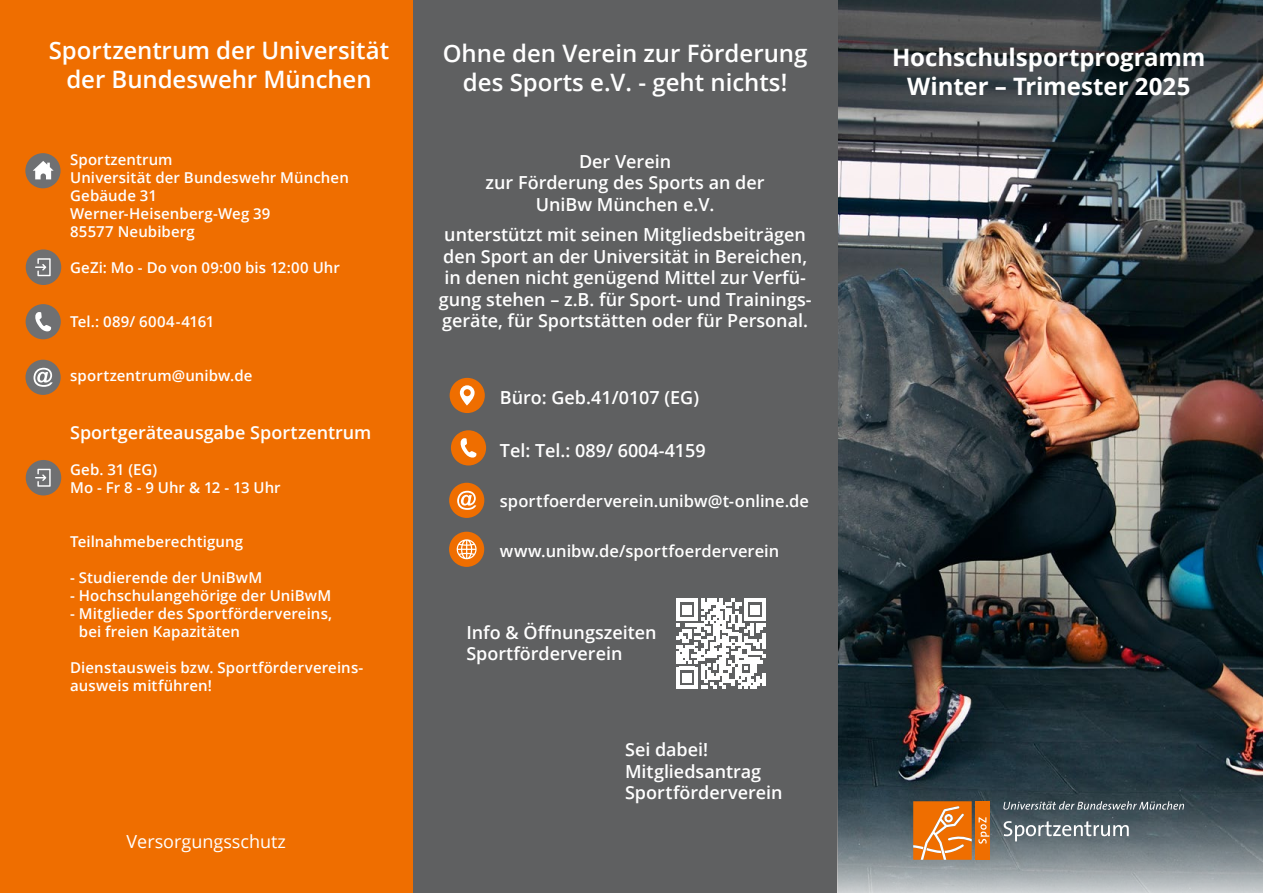
<style>
.page{position:relative;width:1263px;height:893px;background:#fff}
.page>*{position:absolute;margin:0;border:0;box-sizing:border-box;transform-origin:0 0}
.t1{font:600 24px/28.8px "Open Sans";color:#fff;text-align:center}
.t2{font:700 24px/28.8px "Open Sans";letter-spacing:-.005em;color:#fff;text-align:center}
.t3{font:600 18px/21.6px "Open Sans";color:#fff;text-align:center}
.t4{font:18px "Open Sans";color:#fff}
.t5{font:600 16.5px "Open Sans";color:#fff}
.t6{font:600 15px/18px "Open Sans";letter-spacing:.005em;color:#fff}
</style>
<div class="page">
<img style="left:838px;top:0;width:425px;height:769px">
<div style="left:412px;top:0;width:426px;height:893px;background:#5f6061"></div>
<div style="left:0;top:0;width:412px;height:893px;background:#ef6e00"></div>
<svg style="left:676px;top:599px;width:90px;height:89px"></svg>
<svg style="left:25px;top:360px;width:36px;height:35px"></svg>
<svg style="left:449px;top:483px;width:35px;height:35px"></svg>
<svg style="left:449px;top:532px;width:35px;height:35px"></svg>
<svg style="left:451px;top:430px;width:35px;height:35px"></svg>
<svg style="left:450px;top:378px;width:35px;height:35px"></svg>
<svg style="left:26px;top:304px;width:35px;height:35px"></svg>
<svg style="left:25px;top:153px;width:36px;height:35px"></svg>
<svg style="left:838px;top:769px;width:425px;height:124px;background:#647177"></svg>
<svg style="left:1003px;top:801px;width:181px;height:9px;background:#6a777c"></svg>
<svg style="left:1004px;top:821px;width:125px;height:20px;background:#7d888e"></svg>
<svg style="left:913px;top:801px;width:76px;height:59px;background:#e6802a"></svg>
<div style="left:26px;top:249px;width:35px;height:36px;background:#6f7072;border-radius:50%"></div>
<svg style="left:35px;top:258px;width:16px;height:18px"></svg>
<div style="left:26px;top:460px;width:35px;height:35px;background:#6f7072;border-radius:50%"></div>
<svg style="left:35px;top:469px;width:16px;height:18px"></svg>
<h1 class="t1" style="left:49px;top:36px;width:342px">Sportzentrum der Universität der Bundeswehr München</h1>
<p class="t6" style="left:70px;top:151px;width:280px">Sportzentrum<br>Universität der Bundeswehr München<br>Gebäude 31<br>Werner-Heisenberg-Weg 39<br>85577 Neubiberg</p>
<p class="t6" style="left:70px;top:259px;width:271px">GeZi: Mo - Do von 09:00 bis 12:00 Uhr</p>
<p class="t6" style="left:70px;top:313px;width:146px">Tel.: 089/ 6004-4161</p>
<p class="t6" style="left:70px;top:367px;width:184px">sportzentrum@unibw.de</p>
<p class="t3" style="left:70px;top:421px;width:303px">Sportgeräteausgabe Sportzentrum</p>
<p class="t6" style="left:70px;top:460px;width:212px">Geb. 31 (EG)<br>Mo - Fr 8 - 9 Uhr &amp; 12 - 13 Uhr</p>
<p class="t6" style="left:70px;top:532px;width:174px">Teilnahmeberechtigung</p>
<p class="t6" style="left:70px;top:568px;width:194px">- Studierende der UniBwM</p>
<p class="t6" style="left:70px;top:586px;width:263px">- Hochschulangehörige der UniBwM</p>
<p class="t6" style="left:79px;top:604px;width:255px;text-indent:-9px">- Mitglieder des Sportfördervereins, bei freien Kapazitäten</p>
<p class="t6" style="left:70px;top:658px;width:294px">Dienstausweis bzw. Sportfördervereins&shy;ausweis mitführen!</p>
<p class="t4" style="left:127px;top:829px;width:161px">Versorgungsschutz</p>
<h1 class="t1" style="left:443px;top:38px;width:366px">Ohne den Verein zur Förderung des Sports e.V. - geht nichts!</h1>
<p class="t3" style="left:486px;top:150px;width:281px">Der Verein<br>zur Förderung des Sports an der<br>UniBw München e.V.</p>
<p class="t3" style="left:439px;top:223px;width:374px">unterstützt mit seinen Mitgliedsbeiträgen den Sport an der Universität in Bereichen, in denen nicht genügend Mittel zur Verfü&shy;gung stehen – z.B. für Sport- und Trainings&shy;geräte, für Sportstätten oder für Personal.</p>
<p class="t3" style="left:500px;top:386px;width:201px">Büro: Geb.41/0107 (EG)</p>
<p class="t3" style="left:500px;top:439px;width:207px">Tel: Tel.: 089/ 6004-4159</p>
<p class="t5" style="left:500px;top:489px;width:311px">sportfoerderverein.unibw@t-online.de</p>
<p class="t5" style="left:500px;top:540px;width:281px">www.unibw.de/sportfoerderverein</p>
<p class="t3" style="left:466px;top:621px;width:192px;text-align:left">Info &amp; Öffnungszeiten<br>Sportförderverein</p>
<p class="t3" style="left:625px;top:738px;width:159px;text-align:left">Sei dabei!<br>Mitgliedsantrag<br>Sportförderverein</p>
<h1 class="t2" style="left:892px;top:43px;width:315px">Hochschulsportprogramm<br>Winter – Trimester 2025</h1>
</div>
